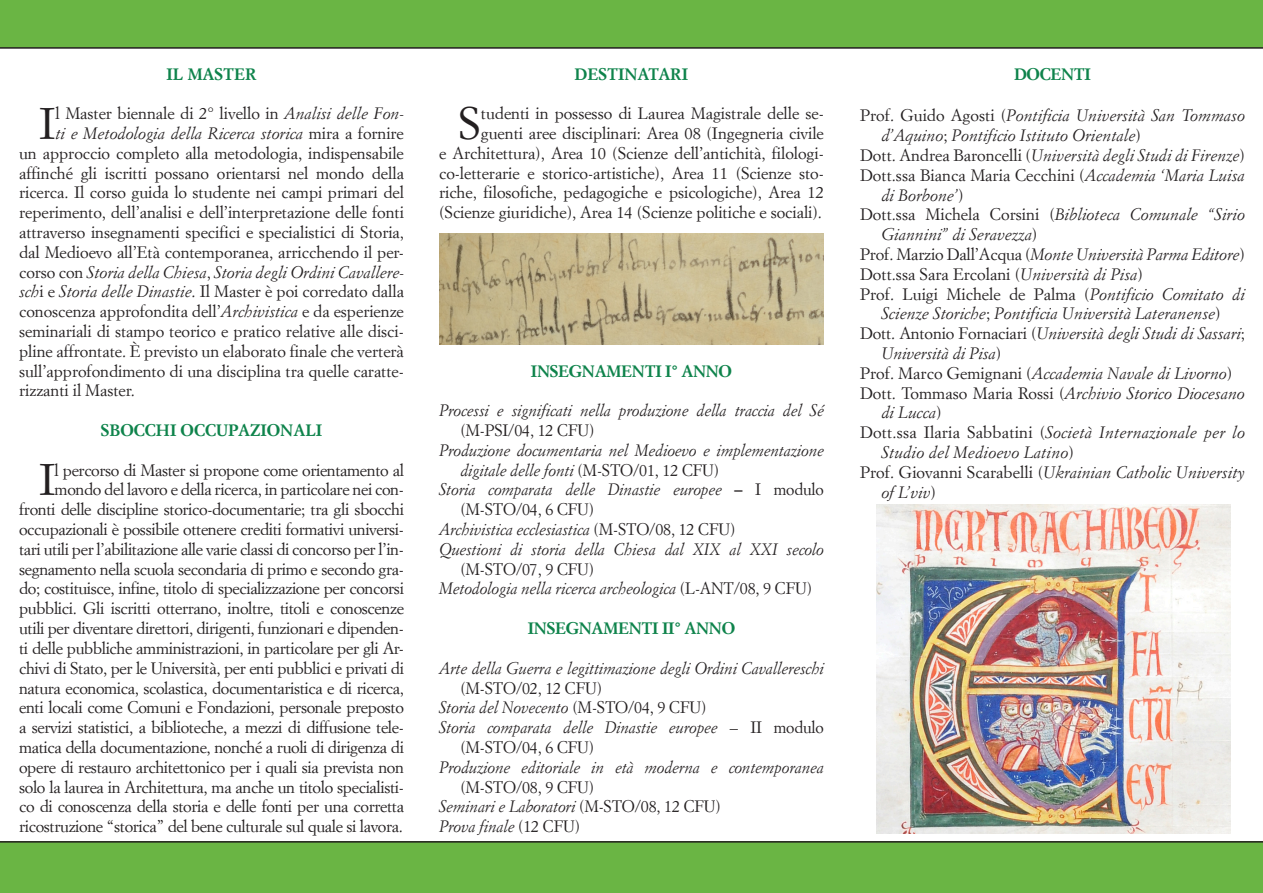
<style>
.page{position:relative;width:1263px;height:893px;background:#fff}
.page>*{position:absolute;margin:0;border:0;box-sizing:border-box;transform-origin:0 0}
.t1{font:44.25px "Simoncini Garamond";color:#231f20}
.t2{font:italic 16.5px/19.8px "Simoncini Garamond";letter-spacing:-.01em;color:#231f20}
.t3{font:16.5px/19.8px "Simoncini Garamond";letter-spacing:-.025em;color:#231f20;text-align:right}
.t4{font:16.5px/19.8px "Simoncini Garamond";letter-spacing:-.005em;color:#231f20;text-align:right}
.t5{font:italic 16.5px/19.8px "Simoncini Garamond";letter-spacing:.01em;color:#231f20}
.t6{font:700 16.5px "Simoncini Garamond";letter-spacing:-.02em;color:#0e834b}
.t7{font:700 16.5px "Simoncini Garamond";color:#0e834b}
.t8{font:16.5px "Simoncini Garamond";color:#231f20}
.s1{font-style:italic}
.s2{font-style:normal}
.s3{font-family:"Garamond";font-weight:700;font-style:normal}
</style>
<div class="page">
<div style="left:0;top:0;width:1263px;height:49px;background:#6ab544"></div>
<div style="left:0;top:841px;width:1263px;height:52px;background:#6ab544"></div>
<img style="left:439px;top:234px;width:385px;height:110px">
<img style="left:876px;top:505px;width:354px;height:329px">
<p class="t7" style="left:166px;top:63px;width:92px">IL MASTER</p>
<p class="t1" style="left:39px;top:96px;width:18px">I</p>
<p class="t4" style="left:55px;top:103px;width:350px">l Master biennale di 2° livello in <span class="s1">Analisi delle Fon-</span></p>
<p class="t2" style="left:55px;top:123px;width:350px">ti e Metodologia della Ricerca storica <span class="s2">mira a fornire</span></p>
<p class="t4" style="left:19px;top:143px;width:386px">un approccio completo alla metodologia, indispensabile</p>
<p class="t4" style="left:19px;top:163px;width:386px">affinché gli iscritti possano orientarsi nel mondo della</p>
<p class="t4" style="left:19px;top:182px;width:386px">ricerca. Il corso guida lo studente nei campi primari del</p>
<p class="t4" style="left:19px;top:202px;width:386px">reperimento, dell’analisi e dell’interpretazione delle fonti</p>
<p class="t4" style="left:19px;top:222px;width:386px">attraverso insegnamenti specifici e specialistici di Storia,</p>
<p class="t4" style="left:19px;top:242px;width:386px">dal Medioevo all’Età contemporanea, arricchendo il per-</p>
<p class="t2" style="left:19px;top:262px;width:386px"><span class="s2">corso con</span> Storia della Chiesa<span class="s2">,</span> Storia degli Ordini Cavallere-</p>
<p class="t4" style="left:19px;top:281px;width:386px"><span class="s1">sch</span>i e <span class="s1">Storia delle Dinastie</span>. Il Master è poi corredato dalla</p>
<p class="t4" style="left:19px;top:301px;width:386px">conoscenza approfondita dell’<span class="s1">Archivistica</span> e da esperienze</p>
<p class="t4" style="left:19px;top:321px;width:386px">seminariali di stampo teorico e pratico relative alle disci-</p>
<p class="t4" style="left:19px;top:341px;width:386px">pline affrontate. È previsto un elaborato finale che verterà</p>
<p class="t4" style="left:19px;top:361px;width:386px">sull’approfondimento di una disciplina tra quelle caratte-</p>
<p class="t4" style="left:19px;top:380px;width:117px">rizzanti il Master.</p>
<p class="t7" style="left:101px;top:420px;width:223px">SBOCCHI OCCUPAZIONALI</p>
<p class="t1" style="left:39px;top:453px;width:18px">I</p>
<p class="t3" style="left:19px;top:460px;width:386px">l percorso di Master si propone come orientamento al mondo del lavoro e della ricerca, in particolare nei con&shy;fronti delle discipline storico-documentarie; tra gli sbocchi occupazionali è possibile ottenere crediti formativi universi&shy;tari utili per l’abilitazione alle varie classi di concorso per l’in&shy;segnamento nella scuola secondaria di primo e secondo gra&shy;do; costituisce, infine, titolo di specializzazione per concorsi pubblici. Gli iscritti otterrano, inoltre, titoli e conoscenze utili per diventare direttori, dirigenti, funzionari e dipenden&shy;ti delle pubbliche amministrazioni, in particolare per gli Ar&shy;chivi di Stato, per le Università, per enti pubblici e privati di natura economica, scolastica, documentaristica e di ricerca, enti locali come Comuni e Fondazioni, personale preposto a servizi statistici, a biblioteche, a mezzi di diffusione tele&shy;matica della documentazione, nonché a ruoli di dirigenza di opere di restauro architettonico per i quali sia prevista non solo la laurea in Architettura, ma anche un titolo specialisti&shy;co di conoscenza della storia e delle fonti per una corretta ricostruzione “storica” del bene culturale sul quale si lavora.</p>
<p class="t7" style="left:575px;top:63px;width:115px">DESTINATARI</p>
<p class="t4" style="left:439px;top:103px;width:386px">tudenti in possesso di Laurea Magistrale delle se&shy;guenti aree disciplinari: Area 08 (Ingegneria civile<br>e Architettura), Area 10 (Scienze dell’antichità, filologi&shy;co-letterarie e storico-artistiche), Area 11 (Scienze sto&shy;riche, filosofiche, pedagogiche e psicologiche), Area 12 (Scienze giuridiche), Area 14 (Scienze politiche e sociali).</p>
<p class="t1" style="left:458px;top:96px;width:24px">S</p>
<p class="t6" style="left:531px;top:360px;width:203px">INSEGNAMENTI I° ANNO</p>
<p class="t2" style="left:460px;top:400px;width:365px;text-indent:-21px">Processi e significati nella produzione della traccia del Sé <span class="s2">(M-PSI/04, 12 CFU)</span></p>
<p class="t2" style="left:460px;top:440px;width:365px;text-indent:-21px">Produzione documentaria nel Medioevo e implementazione digitale delle fonti <span class="s2">(M-STO/01, 12 CFU)</span></p>
<p class="t2" style="left:460px;top:480px;width:365px;text-indent:-21px">Storia comparata delle Dinastie europee <span class="s3">–</span> <span class="s2">I modulo (M-STO/04, 6 CFU)</span></p>
<p class="t2" style="left:439px;top:519px;width:298px">Archivistica ecclesiastica <span class="s2">(M-STO/08, 12 CFU)</span></p>
<p class="t2" style="left:460px;top:539px;width:365px;text-indent:-21px">Questioni di storia della Chiesa dal XIX al XXI secolo <span class="s2">(M-STO/07, 9 CFU)</span></p>
<p class="t2" style="left:439px;top:579px;width:375px">Metodologia nella ricerca archeologica <span class="s2">(L-ANT/08, 9 CFU)</span></p>
<p class="t6" style="left:528px;top:618px;width:209px">INSEGNAMENTI II° ANNO</p>
<p class="t2" style="left:460px;top:658px;width:365px;text-indent:-21px">Arte della Guerra e legittimazione degli Ordini Cavallereschi <span class="s2">(M-STO/02, 12 CFU)</span></p>
<p class="t2" style="left:439px;top:697px;width:269px">Storia del Novecento <span class="s2">(M-STO/04, 9 CFU)</span></p>
<p class="t2" style="left:460px;top:717px;width:365px;text-indent:-21px">Storia comparata delle Dinastie europee <span class="s2">– II modulo (M-STO/04, 6 CFU)</span></p>
<p class="t2" style="left:460px;top:757px;width:365px;text-indent:-21px">Produzione editoriale in età moderna e contemporanea <span class="s2">(M-STO/08, 9 CFU)</span></p>
<p class="t2" style="left:439px;top:796px;width:283px">Seminari e Laboratori <span class="s2">(M-STO/08, 12 CFU)</span></p>
<p class="t2" style="left:439px;top:816px;width:142px">Prova finale <span class="s2">(12 CFU)</span></p>
<p class="t6" style="left:1014px;top:64px;width:78px">DOCENTI</p>
<p class="t2" style="left:881px;top:106px;width:365px;text-indent:-21px"><span class="s2">Prof. Guido Agosti (</span>Pontificia Università San Tommaso d’Aquino<span class="s2">;</span> Pontificio Istituto Orientale<span class="s2">)</span></p>
<p class="t2" style="left:860px;top:145px;width:386px"><span class="s2">Dott. Andrea Baroncelli (</span>Università degli Studi di Firenze<span class="s2">)</span></p>
<p class="t2" style="left:881px;top:165px;width:365px;text-indent:-21px"><span class="s2">Dott.ssa Bianca Maria Cecchini (</span>Accademia ‘Maria Luisa di Borbone’<span class="s2">)</span></p>
<p class="t2" style="left:881px;top:205px;width:365px;text-indent:-21px"><span class="s2">Dott.ssa Michela Corsini (</span>Biblioteca Comunale “Sirio<br>Giannini” di Seravezza<span class="s2">)</span></p>
<p class="t2" style="left:860px;top:244px;width:386px"><span class="s2">Prof. Marzio Dall’Acqua (</span>Monte Università Parma Editore<span class="s2">)</span></p>
<p class="t8" style="left:860px;top:264px;width:284px">Dott.ssa Sara Ercolani (<span class="s1">Università di Pisa</span>)</p>
<p class="t2" style="left:860px;top:284px;width:386px;text-align:center"><span class="s2">Prof. Luigi Michele de Palma (</span>Pontificio Comitato di<br>Scienze Storiche<span class="s2">;</span> Pontificia Università Lateranense<span class="s2">)</span></p>
<p class="t2" style="left:881px;top:323px;width:365px;text-indent:-21px"><span class="s2">Dott. Antonio Fornaciari (</span>Università degli Studi di Sassari<span class="s2">;<br></span>Università di Pisa<span class="s2">)</span></p>
<p class="t2" style="left:860px;top:363px;width:374px"><span class="s2">Prof. Marco Gemignani (</span>Accademia Navale di Livorno<span class="s2">)</span></p>
<p class="t2" style="left:881px;top:383px;width:365px;text-indent:-21px"><span class="s2">Dott. Tommaso Maria Rossi (</span>Archivio Storico Diocesano di Lucca<span class="s2">)</span></p>
<p class="t5" style="left:881px;top:422px;width:365px;text-indent:-21px"><span class="s2">Dott.ssa Ilaria Sabbatini (</span>Società Internazionale per lo<br>Studio del Medioevo Latino<span class="s2">)</span></p>
<p class="t2" style="left:881px;top:462px;width:365px;text-indent:-21px"><span class="s2">Prof. Giovanni Scarabelli (</span>Ukrainian Catholic University of L’viv<span class="s2">)</span></p>
</div>
